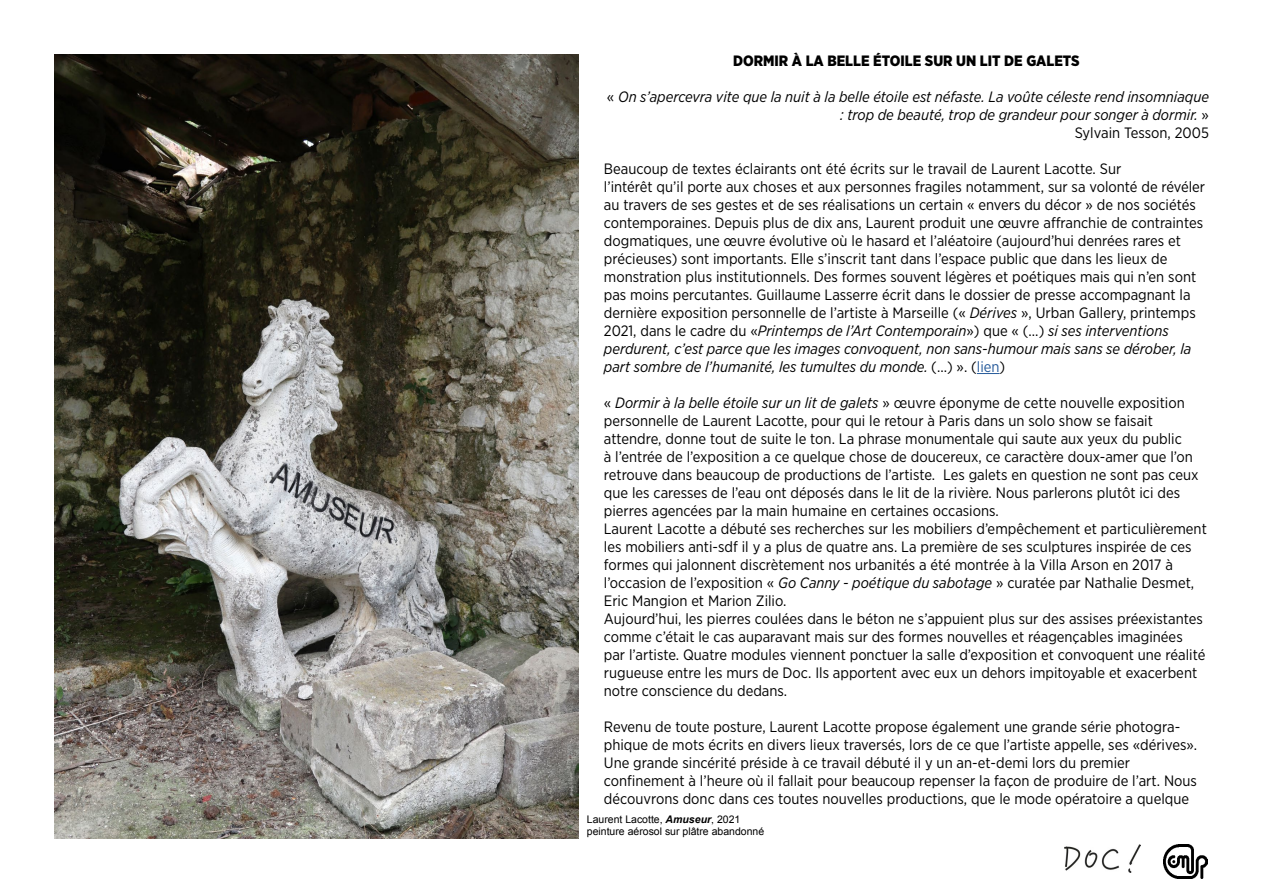
<style>
.page{position:relative;width:1263px;height:893px;background:#fff}
.page>*{position:absolute;margin:0;border:0;box-sizing:border-box;transform-origin:0 0}
.t1{font:15px/18px "Gotham Narrow";color:#000}
.t2{font:italic 15px/18px "Gotham Narrow";color:#000;text-align:right}
.t3{font:900 15px "Gotham Narrow";color:#000}
.t4{font:10.5px/12.6px "Arial";color:#000}
.s1{font-style:normal}
.s2{font-style:italic}
.s3{color:#275b9b}
.s4{font-weight:700;font-style:italic}
</style>
<div class="page">
<img style="left:54px;top:54px;width:524px;height:785px">
<img style="left:1064px;top:845px;width:76px;height:27px">
<img style="left:1163px;top:845px;width:45px;height:33px">
<svg style="left:977px;top:373px;width:22px;height:1px"></svg>
<p class="t3" style="left:733px;top:51px;width:348px">DORMIR À LA BELLE ÉTOILE SUR UN LIT DE GALETS</p>
<p class="t2" style="left:607px;top:87px;width:604px"><span class="s1">«</span> On s’apercevra vite que la nuit à la belle étoile est néfaste. La voûte céleste rend insomniaque : trop de beauté, trop de grandeur pour songer à dormir. <span class="s1">»<br>Sylvain Tesson, 2005</span></p>
<p class="t1" style="left:604px;top:159px;width:603px">Beaucoup de textes éclairants ont été écrits sur le travail de Laurent Lacotte. Sur<br>l’intérêt qu’il porte aux choses et aux personnes fragiles notamment, sur sa volonté de révéler au travers de ses gestes et de ses réalisations un certain « envers du décor » de nos sociétés contemporaines. Depuis plus de dix ans, Laurent produit une œuvre affranchie de contraintes dogmatiques, une œuvre évolutive où le hasard et l’aléatoire (aujourd’hui denrées rares et précieuses) sont importants. Elle s’inscrit tant dans l’espace public que dans les lieux de monstration plus institutionnels. Des formes souvent légères et poétiques mais qui n’en sont pas moins percutantes. Guillaume Lasserre écrit dans le dossier de presse accompagnant la dernière exposition personnelle de l’artiste à Marseille (« <span class="s2">Dérives</span> », Urban Gallery, printemps 2021, dans le cadre du «<span class="s2">Printemps de l’Art Contemporain</span>») que « (…) <span class="s2">si ses interventions perdurent, c’est parce que les images convoquent, non sans-humour mais sans se dérober, la part sombre de l’humanité, les tumultes du monde.</span> (…) ». (<span class="s3">lien</span>)</p>
<p class="t1" style="left:604px;top:393px;width:604px">« <span class="s2">Dormir à la belle étoile sur un lit de galets</span> » œuvre éponyme de cette nouvelle exposition personnelle de Laurent Lacotte, pour qui le retour à Paris dans un solo show se faisait attendre, donne tout de suite le ton. La phrase monumentale qui saute aux yeux du public<br>à l’entrée de l’exposition a ce quelque chose de doucereux, ce caractère doux-amer que l’on retrouve dans beaucoup de productions de l’artiste. Les galets en question ne sont pas ceux que les caresses de l’eau ont déposés dans le lit de la rivière. Nous parlerons plutôt ici des pierres agencées par la main humaine en certaines occasions.<br>Laurent Lacotte a débuté ses recherches sur les mobiliers d’empêchement et particulièrement les mobiliers anti-sdf il y a plus de quatre ans. La première de ses sculptures inspirée de ces formes qui jalonnent discrètement nos urbanités a été montrée à la Villa Arson en 2017 à l’occasion de l’exposition « <span class="s2">Go Canny - poétique du sabotage</span> » curatée par Nathalie Desmet, Eric Mangion et Marion Zilio.<br>Aujourd’hui, les pierres coulées dans le béton ne s’appuient plus sur des assises préexistantes comme c’était le cas auparavant mais sur des formes nouvelles et réagençables imaginées par l’artiste. Quatre modules viennent ponctuer la salle d’exposition et convoquent une réalité rugueuse entre les murs de Doc. Ils apportent avec eux un dehors impitoyable et exacerbent notre conscience du dedans.</p>
<p class="t1" style="left:604px;top:717px;width:595px">Revenu de toute posture, Laurent Lacotte propose également une grande série photogra&shy;phique de mots écrits en divers lieux traversés, lors de ce que l’artiste appelle, ses «dérives».<br>Une grande sincérité préside à ce travail débuté il y un an-et-demi lors du premier confinement à l’heure où il fallait pour beaucoup repenser la façon de produire de l’art. Nous découvrons donc dans ces toutes nouvelles productions, que le mode opératoire a quelque</p>
<p class="t4" style="left:587px;top:813px;width:179px">Laurent Lacotte, <span class="s4">Amuseur</span>, 2021 peinture aérosol sur plâtre abandonné</p>
</div>
